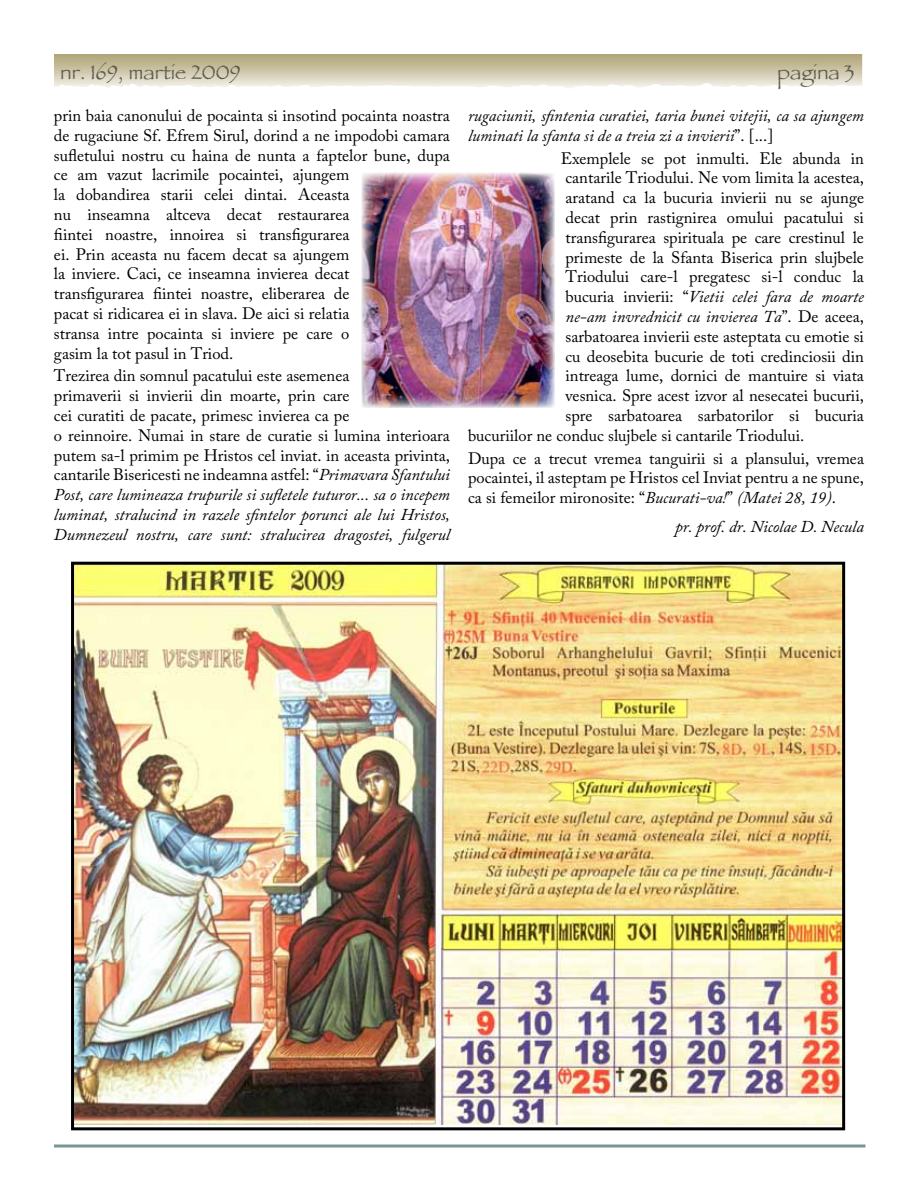
<style>
.page{position:relative;width:918px;height:1188px;background:#fff}
.page>*{position:absolute;margin:0;border:0;box-sizing:border-box;transform-origin:0 0}
.t1{font:21px "Papyrus";color:#5d5c4d}
.t2{font:16.5px/19.8px "Adobe Caslon Pro";color:#000}
.t3{font:italic 16.5px/19.8px "Adobe Caslon Pro";color:#000}
.s1{font-style:normal}
.s2{font-style:italic}
</style>
<div class="page">
<svg style="left:54px;top:54px;width:808px;height:34px;background:#d0c8ae"></svg>
<svg style="left:54px;top:1144px;width:812px;height:4px;background:#9bafb0"></svg>
<img style="left:75px;top:566px;width:766px;height:559px">
<div style="left:71px;top:562px;width:774px;height:568px;border:3px solid #000"></div>
<img style="left:362px;top:173px;width:193px;height:235px">
<p class="t1" style="left:60px;top:59px;width:182px">nr. 169, martie 2009</p>
<p class="t1" style="left:777px;top:59px;width:79px">pagina 3</p>
<p class="t3" style="left:468px;top:105px;width:398px">rugaciunii, sfintenia curatiei, taria bunei vitejii, ca sa ajungem luminati la sfanta si de a treia zi a invierii<span class="s1">”. [...]</span></p>
<p class="t2" style="left:561px;top:148px;width:305px">Exemplele se pot inmulti. Ele abunda in</p>
<p class="t2" style="left:565px;top:168px;width:300px">cantarile Triodului. Ne vom limita la acestea,</p>
<p class="t2" style="left:565px;top:188px;width:300px">aratand ca la bucuria invierii nu se ajunge</p>
<p class="t2" style="left:565px;top:207px;width:300px">decat prin rastignirea omului pacatului si</p>
<p class="t2" style="left:565px;top:227px;width:300px">transfigurarea spirituala pe care crestinul le</p>
<p class="t2" style="left:565px;top:247px;width:300px">primeste de la Sfanta Biserica prin slujbele</p>
<p class="t2" style="left:565px;top:267px;width:300px">Triodului care-l pregatesc si-l conduc la</p>
<p class="t3" style="left:565px;top:287px;width:300px"><span class="s1">bucuria invierii: “</span>Vietii celei fara de moarte</p>
<p class="t3" style="left:565px;top:306px;width:300px">ne-am invrednicit cu invierea Ta<span class="s1">”. De aceea,</span></p>
<p class="t2" style="left:565px;top:326px;width:300px">sarbatoarea invierii este asteptata cu emotie si</p>
<p class="t2" style="left:565px;top:346px;width:300px">cu deosebita bucurie de toti credinciosii din</p>
<p class="t2" style="left:565px;top:366px;width:300px">intreaga lume, dornici de mantuire si viata</p>
<p class="t2" style="left:565px;top:386px;width:300px">vesnica. Spre acest izvor al nesecatei bucurii,</p>
<p class="t2" style="left:565px;top:405px;width:300px">spre sarbatoarea sarbatorilor si bucuria</p>
<p class="t2" style="left:468px;top:425px;width:338px">bucuriilor ne conduc slujbele si cantarile Triodului.</p>
<p class="t2" style="left:468px;top:448px;width:398px;text-align:justify">Dupa ce a trecut vremea tanguirii si a plansului, vremea pocaintei, il asteptam pe Hristos cel Inviat pentru a ne spune, ca si femeilor mironosite: “<span class="s2">Bucurati-va!</span>” <span class="s2">(Matei 28, 19)</span>.</p>
<p class="t3" style="left:675px;top:516px;width:190px">pr. prof. dr. Nicolae D. Necula</p>
<p class="t2" style="left:54px;top:105px;width:398px">prin baia canonului de pocainta si insotind pocainta noastra de rugaciune Sf. Efrem Sirul, dorind a ne impodobi camara sufletului nostru cu haina de nunta a faptelor bune, dupa ce am vazut lacrimile pocaintei, ajungem<br>la dobandirea starii celei dintai. Aceasta<br>nu inseamna altceva decat restaurarea<br>fiintei noastre, innoirea si transfigurarea<br>ei. Prin aceasta nu facem decat sa ajungem<br>la inviere. Caci, ce inseamna invierea decat<br>transfigurarea fiintei noastre, eliberarea de<br>pacat si ridicarea ei in slava. De aici si relatia<br>stransa intre pocainta si inviere pe care o<br>gasim la tot pasul in Triod.</p>
<p class="t2" style="left:54px;top:366px;width:398px">Trezirea din somnul pacatului este asemenea<br>primaverii si invierii din moarte, prin care<br>cei curatiti de pacate, primesc invierea ca pe<br>o reinnoire. Numai in stare de curatie si lumina interioara putem sa-l primim pe Hristos cel inviat. in aceasta privinta, cantarile Bisericesti ne indeamna astfel: “<span class="s2">Primavara Sfantului Post, care lumineaza trupurile si sufletele tuturor... sa o incepem luminat, stralucind in razele sfintelor porunci ale lui Hristos, Dumnezeul nostru, care sunt: stralucirea dragostei, fulgerul</span></p>
</div>
